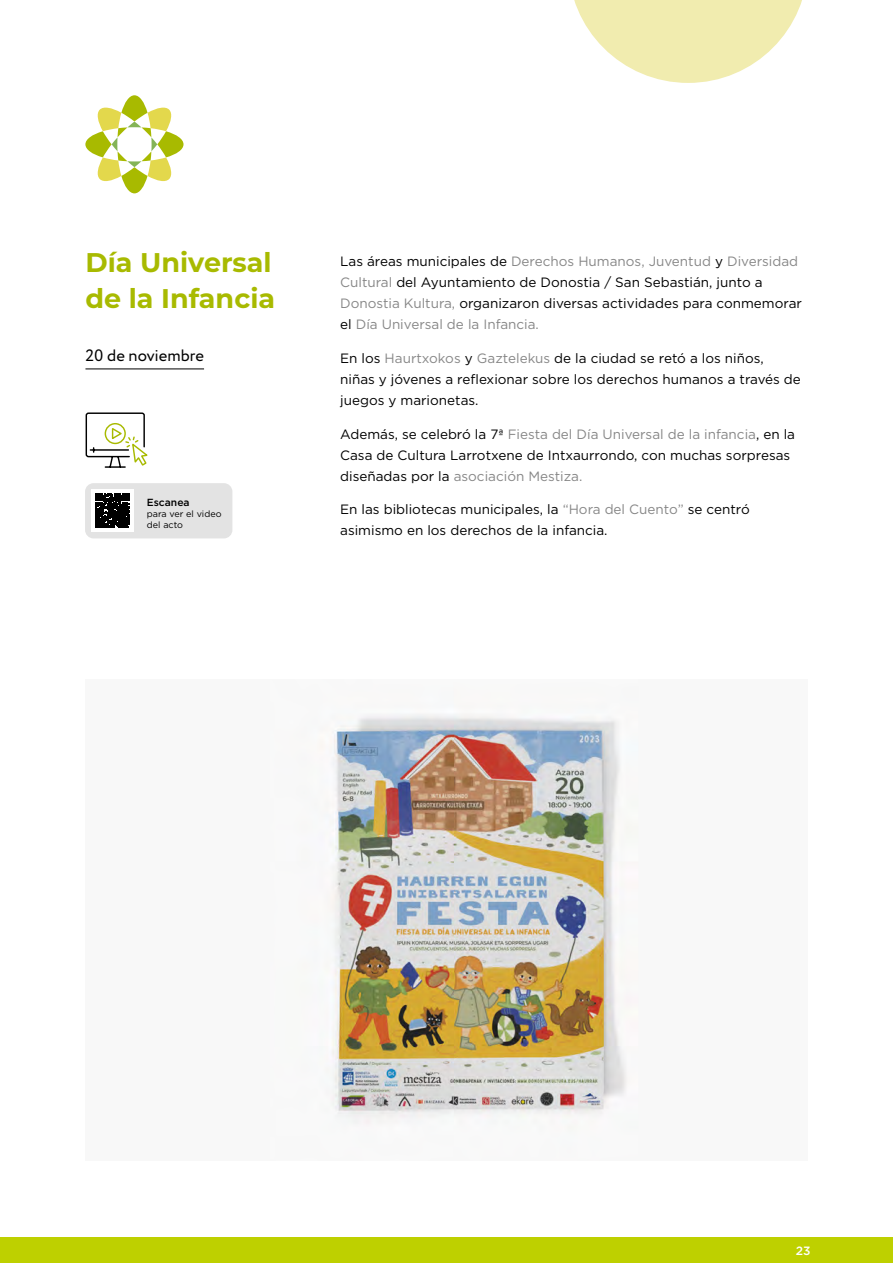
<style>
.page{position:relative;width:893px;height:1263px;background:#fff}
.page>*{position:absolute;margin:0;border:0;box-sizing:border-box;transform-origin:0 0}
.t1{font:700 27px/36px "Montserrat";color:#a8ba00}
.t2{font:16.5px "Circe";color:#000}
.t3{font:13.5px/21px "Gotham";color:#000}
.t4{font:500 12px "Gotham";color:#fff}
.t5{font:500 10.35px "Gotham";color:#000}
.t6{font:9px/10.8px "Gotham";color:#000}
.s1{color:#878787}
</style>
<div class="page">
<div style="left:0;top:1238px;width:893px;height:25px;background:#bed000"></div>
<svg style="left:574px;top:0;width:228px;height:83px"></svg>
<svg style="left:85px;top:95px;width:99px;height:98px"></svg>
<img style="left:319px;top:713px;width:319px;height:417px">
<svg style="left:85px;top:412px;width:63px;height:56px"></svg>
<hr style="left:85px;top:368px;width:119px;height:1px;background:#000">
<div style="left:85px;top:483px;width:147px;height:55px;background:#e3e3e3;border-radius:9px"></div>
<div style="left:91px;top:489px;width:43px;height:43px;background:#fff"></div>
<svg style="left:96px;top:494px;width:34px;height:34px"></svg>
<h1 class="t1" style="left:85px;top:243px;width:191px">Día Universal de la Infancia</h1>
<p class="t2" style="left:85px;top:345px;width:120px">20 de noviembre</p>
<p class="t5" style="left:147px;top:496px;width:44px">Escanea</p>
<p class="t6" style="left:147px;top:508px;width:76px">para ver el video del acto</p>
<p class="t3" style="left:340px;top:250px;width:463px">Las áreas municipales de <span class="s1">Derechos Humanos, Juventud</span> y <span class="s1">Diversidad Cultural</span> del Ayuntamiento de Donostia / San Sebastián, junto a <span class="s1">Donostia Kultura,</span> organizaron diversas actividades para conmemorar el <span class="s1">Día Universal de la Infancia.</span></p>
<p class="t3" style="left:340px;top:347px;width:462px">En los <span class="s1">Haurtxokos</span> y <span class="s1">Gaztelekus</span> de la ciudad se retó a los niños, niñas y jóvenes a reflexionar sobre los derechos humanos a través de juegos y marionetas.</p>
<p class="t3" style="left:340px;top:423px;width:456px">Además, se celebró la 7ª <span class="s1">Fiesta del Día Universal de la infancia</span>, en la<br>Casa de Cultura Larrotxene de Intxaurrondo, con muchas sorpresas diseñadas por la <span class="s1">asociación Mestiza.</span></p>
<p class="t3" style="left:340px;top:499px;width:411px">En las bibliotecas municipales, la <span class="s1">“Hora del Cuento”</span> se centró asimismo en los derechos de la infancia.</p>
<p class="t4" style="left:796px;top:1242px;width:16px">23</p>
</div>
